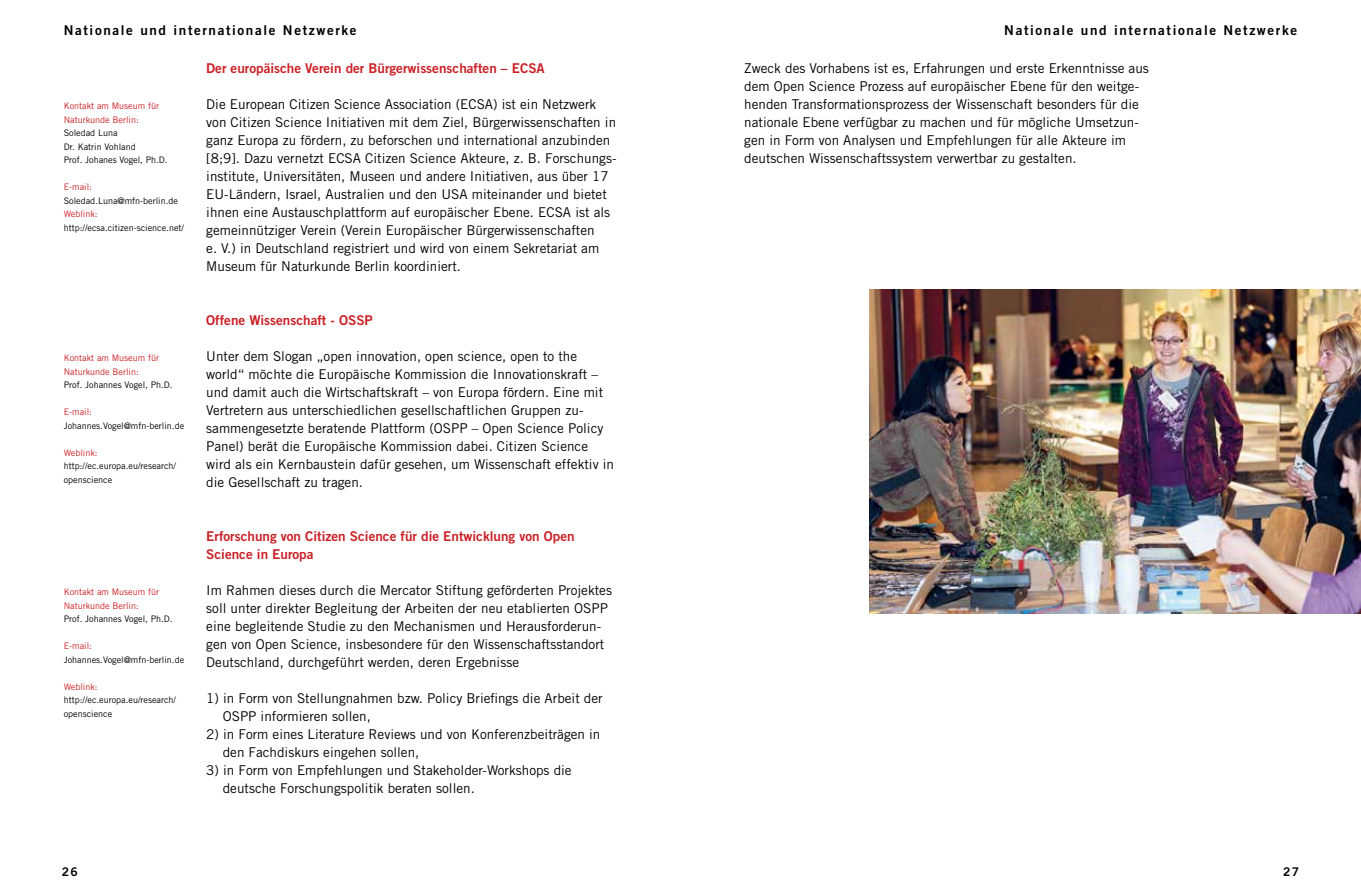
<style>
.page{position:relative;width:1361px;height:893px;background:#fff}
.page>*{position:absolute;margin:0;border:0;box-sizing:border-box;transform-origin:0 0}
.t1{font:13.5px/18px "Trade Gothic LT Std";color:#000}
.t2{font:13.5px/18px "Trade Gothic LT Std Bd 2";color:#ca2026}
.t3{font:13.5px "Trade Gothic LT Std Bd 2";letter-spacing:.12em;color:#000}
.t4{font:12px "Trade Gothic LT Std Bd 2";color:#000}
.t5{font:9px/13.5px "Trade Gothic LT Std";color:#000}
.t6{font:9px/13.5px "Trade Gothic LT Std";color:#ca2026}
</style>
<div class="page">
<img style="left:870px;top:289px;width:491px;height:324px">
<p class="t3" style="left:64px;top:22px;width:294px">Nationale und internationale Netzwerke</p>
<p class="t3" style="left:1004px;top:22px;width:294px">Nationale und internationale Netzwerke</p>
<p class="t1" style="left:744px;top:59px;width:406px">Zweck des Vorhabens ist es, Erfahrungen und erste Erkenntnisse aus dem Open Science Prozess auf europäischer Ebene für den weitge&shy;henden Transformationsprozess der Wissenschaft besonders für die nationale Ebene verfügbar zu machen und für mögliche Umsetzun&shy;gen in Form von Analysen und Empfehlungen für alle Akteure im deutschen Wissenschaftssystem verwertbar zu gestalten.</p>
<p class="t2" style="left:206px;top:59px;width:340px">Der europäische Verein der Bürgerwissenschaften – ECSA</p>
<p class="t1" style="left:206px;top:95px;width:412px">Die European Citizen Science Association (ECSA) ist ein Netzwerk von Citizen Science Initiativen mit dem Ziel, Bürgerwissenschaften in ganz Europa zu fördern, zu beforschen und international anzubinden [8;9]. Dazu vernetzt ECSA Citizen Science Akteure, z. B. Forschungs&shy;institute, Universitäten, Museen und andere Initiativen, aus über 17<br>EU-Ländern, Israel, Australien und den USA miteinander und bietet ihnen eine Austauschplattform auf europäischer Ebene. ECSA ist als gemeinnütziger Verein (Verein Europäischer Bürgerwissenschaften<br>e. V.) in Deutschland registriert und wird von einem Sekretariat am Museum für Naturkunde Berlin koordiniert.</p>
<p class="t6" style="left:64px;top:99px;width:97px">Kontakt am Museum für<br>Naturkunde Berlin:</p>
<p class="t5" style="left:64px;top:126px;width:105px">Soledad Luna<br>Dr. Katrin Vohland<br>Prof. Johanes Vogel, Ph.D.</p>
<p class="t6" style="left:64px;top:180px;width:30px">E-mail:</p>
<p class="t5" style="left:64px;top:194px;width:116px">Soledad.Luna@mfn-berlin.de</p>
<p class="t6" style="left:64px;top:207px;width:35px">Weblink:</p>
<p class="t5" style="left:64px;top:221px;width:122px">http://ecsa.citizen-science.net/</p>
<p class="t6" style="left:64px;top:351px;width:97px">Kontakt am Museum für<br>Naturkunde Berlin:</p>
<p class="t5" style="left:64px;top:378px;width:110px">Prof. Johannes Vogel, Ph.D.</p>
<p class="t6" style="left:64px;top:405px;width:30px">E-mail:</p>
<p class="t5" style="left:64px;top:419px;width:122px">Johannes.Vogel@mfn-berlin.de</p>
<p class="t6" style="left:64px;top:446px;width:35px">Weblink:</p>
<p class="t5" style="left:64px;top:459px;width:114px">http://ec.europa.eu/research/ openscience</p>
<p class="t6" style="left:64px;top:585px;width:97px">Kontakt am Museum für<br>Naturkunde Berlin:</p>
<p class="t5" style="left:64px;top:612px;width:110px">Prof. Johannes Vogel, Ph.D.</p>
<p class="t6" style="left:64px;top:639px;width:30px">E-mail:</p>
<p class="t5" style="left:64px;top:653px;width:122px">Johannes.Vogel@mfn-berlin.de</p>
<p class="t6" style="left:64px;top:680px;width:35px">Weblink:</p>
<p class="t5" style="left:64px;top:693px;width:114px">http://ec.europa.eu/research/ openscience</p>
<p class="t2" style="left:206px;top:311px;width:168px">Offene Wissenschaft - OSSP</p>
<p class="t1" style="left:206px;top:347px;width:409px">Unter dem Slogan „open innovation, open science, open to the world“ möchte die Europäische Kommission die Innovationskraft – und damit auch die Wirtschaftskraft – von Europa fördern. Eine mit Vertretern aus unterschiedlichen gesellschaftlichen Gruppen zu&shy;sammengesetzte beratende Plattform (OSPP – Open Science Policy Panel) berät die Europäische Kommission dabei. Citizen Science wird als ein Kernbaustein dafür gesehen, um Wissenschaft effektiv in die Gesellschaft zu tragen.</p>
<p class="t2" style="left:206px;top:527px;width:370px">Erforschung von Citizen Science für die Entwicklung von Open<br>Science in Europa</p>
<p class="t1" style="left:206px;top:581px;width:407px">Im Rahmen dieses durch die Mercator Stiftung geförderten Projektes soll unter direkter Begleitung der Arbeiten der neu etablierten OSPP eine begleitende Studie zu den Mechanismen und Herausforderun&shy;gen von Open Science, insbesondere für den Wissenschaftsstandort Deutschland, durchgeführt werden, deren Ergebnisse</p>
<p class="t1" style="left:223px;top:689px;width:381px;text-indent:-16px">1) in Form von Stellungnahmen bzw. Policy Briefings die Arbeit der<br>OSPP informieren sollen,</p>
<p class="t1" style="left:223px;top:725px;width:379px;text-indent:-16px">2) in Form eines Literature Reviews und von Konferenzbeiträgen in den Fachdiskurs eingehen sollen,</p>
<p class="t1" style="left:223px;top:761px;width:350px;text-indent:-16px">3) in Form von Empfehlungen und Stakeholder-Workshops die deutsche Forschungspolitik beraten sollen.</p>
<p class="t4" style="left:62px;top:864px;width:18px">26</p>
<p class="t4" style="left:1283px;top:864px;width:18px">27</p>
</div>
